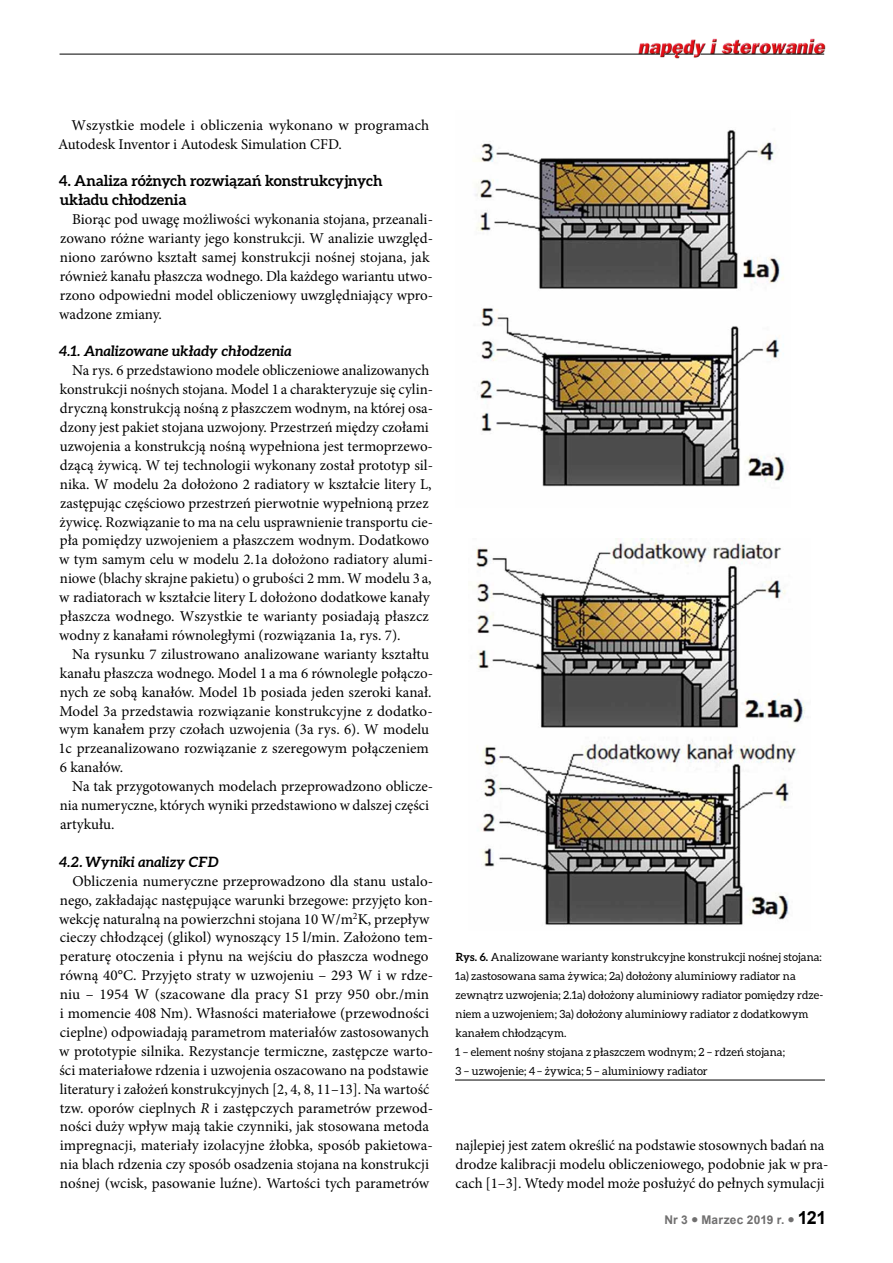
<style>
.page{position:relative;width:893px;height:1263px;background:#fff}
.page>*{position:absolute;margin:0;border:0;box-sizing:border-box;transform-origin:0 0}
.t1{font:15px/18.9px "Minion Pro";color:#000}
.t2{font:700 15px/18.9px "Aleo";color:#000}
.t3{font:italic 700 14.25px "Aleo";color:#000}
.t4{font:700 12px "Arial";letter-spacing:.02em;color:#706f6f}
.t5{font:11.25px/18.9px "Aleo";letter-spacing:.005em;color:#000}
.s1{font-style:italic}
.s2{font-weight:700}
.s3{font-size:18px;color:#000}
</style>
<div class="page">
<img style="left:636px;top:38px;width:190px;height:21px">
<hr style="left:60px;top:54px;width:600px;height:1px;background:#000">
<svg style="left:665px;top:54px;width:28px;height:1px"></svg>
<hr style="left:700px;top:54px;width:124px;height:1px;background:#000">
<hr style="left:455px;top:1080px;width:370px;height:1px;background:#000">
<img style="left:473px;top:130px;width:312px;height:357px">
<img style="left:476px;top:538px;width:330px;height:387px">
<p class="t1" style="left:58px;top:115px;width:373px;text-indent:13px">Wszystkie modele i obliczenia wykonano w programach<br>Autodesk Inventor i Autodesk Simulation CFD.</p>
<p class="t2" style="left:59px;top:171px;width:325px">4. Analiza różnych rozwiązań konstrukcyjnych układu chłodzenia</p>
<p class="t1" style="left:59px;top:210px;width:375px;text-indent:13px">Biorąc pod uwagę możliwości wykonania stojana, przeanali&shy;zowano różne warianty jego konstrukcji. W analizie uwzględ&shy;niono zarówno kształt samej konstrukcji nośnej stojana, jak również kanału płaszcza wodnego. Dla każdego wariantu utwo&shy;rzono odpowiedni model obliczeniowy uwzględniający wpro&shy;wadzone zmiany.</p>
<p class="t3" style="left:59px;top:343px;width:234px">4.1. Analizowane układy chłodzenia</p>
<p class="t1" style="left:59px;top:361px;width:375px;text-indent:13px">Na rys. 6 przedstawiono modele obliczeniowe analizowanych konstrukcji nośnych stojana. Model 1a charakteryzuje się cylin&shy;dryczną konstrukcją nośną z płaszczem wodnym, na której osa&shy;dzony jest pakiet stojana uzwojony. Przestrzeń między czołami uzwojenia a konstrukcją nośną wypełniona jest termoprzewo&shy;dzącą żywicą. W tej technologii wykonany został prototyp sil&shy;nika. W modelu 2a dołożono 2 radiatory w kształcie litery L, zastępując częściowo przestrzeń pierwotnie wypełnioną przez żywicę. Rozwiązanie to ma na celu usprawnienie transportu cie&shy;pła pomiędzy uzwojeniem a płaszczem wodnym. Dodatkowo w tym samym celu w modelu 2.1a dołożono radiatory alumi&shy;niowe (blachy skrajne pakietu) o grubości 2 mm. W modelu 3a, w radiatorach w kształcie litery L dołożono dodatkowe kanały płaszcza wodnego. Wszystkie te warianty posiadają płaszcz wodny z kanałami równoległymi (rozwiązania 1a, rys. 7).</p>
<p class="t1" style="left:58px;top:645px;width:376px;text-indent:14px">Na rysunku 7 zilustrowano analizowane warianty kształtu kanału płaszcza wodnego. Model 1 a ma 6 równolegle połączo&shy;nych ze sobą kanałów. Model 1b posiada jeden szeroki kanał.<br>Model 3a przedstawia rozwiązanie konstrukcyjne z dodatko&shy;wym kanałem przy czołach uzwojenia (3a rys. 6). W modelu 1c przeanalizowano rozwiązanie z szeregowym połączeniem 6 kanałów.</p>
<p class="t1" style="left:60px;top:777px;width:375px;text-indent:12px">Na tak przygotowanych modelach przeprowadzono oblicze&shy;nia numeryczne, których wyniki przedstawiono w dalszej części artykułu.</p>
<p class="t3" style="left:59px;top:853px;width:162px">4.2. Wyniki analizy CFD</p>
<p class="t1" style="left:59px;top:871px;width:375px;text-indent:13px">Obliczenia numeryczne przeprowadzono dla stanu ustalo&shy;nego, zakładając następujące warunki brzegowe: przyjęto kon&shy;wekcję naturalną na powierzchni stojana 10 W/m<sup>2</sup>K, przepływ cieczy chłodzącej (glikol) wynoszący 15 l/min. Założono tem&shy;peraturę otoczenia i płynu na wejściu do płaszcza wodnego równą 40°C. Przyjęto straty w uzwojeniu – 293 W i w rdze&shy;niu – 1954 W (szacowane dla pracy S1 przy 950 obr./min i momencie 408 Nm). Własności materiałowe (przewodności cieplne) odpowiadają parametrom materiałów zastosowanych w prototypie silnika. Rezystancje termiczne, zastępcze warto&shy;ści materiałowe rdzenia i uzwojenia oszacowano na podstawie literatury i założeń konstrukcyjnych [2, 4, 8, 11–13]. Na wartość tzw. oporów cieplnych <span class="s1">R</span> i zastępczych parametrów przewod&shy;ności duży wpływ mają takie czynniki, jak stosowana metoda impregnacji, materiały izolacyjne żłobka, sposób pakietowa&shy;nia blach rdzenia czy sposób osadzenia stojana na konstrukcji nośnej (wcisk, pasowanie luźne). Wartości tych parametrów</p>
<p class="t5" style="left:455px;top:948px;width:370px"><span class="s2">Rys. 6.</span> Analizowane warianty konstrukcyjne konstrukcji nośnej stojana:<br>1a) zastosowana sama żywica; 2a) dołożony aluminiowy radiator na zewnątrz uzwojenia; 2.1a) dołożony aluminiowy radiator pomiędzy rdze&shy;niem a uzwojeniem; 3a) dołożony aluminiowy radiator z dodatkowym kanałem chłodzącym.<br>1 – element nośny stojana z płaszczem wodnym; 2 – rdzeń stojana;<br>3 – uzwojenie; 4 – żywica; 5 – aluminiowy radiator</p>
<p class="t1" style="left:455px;top:1136px;width:375px">najlepiej jest zatem określić na podstawie stosownych badań na drodze kalibracji modelu obliczeniowego, podobnie jak w pra&shy;cach [1–3]. Wtedy model może posłużyć do pełnych symulacji</p>
<p class="t4" style="left:664px;top:1212px;width:164px">Nr 3 ● Marzec 2019 r. ● <span class="s3">121</span></p>
</div>
